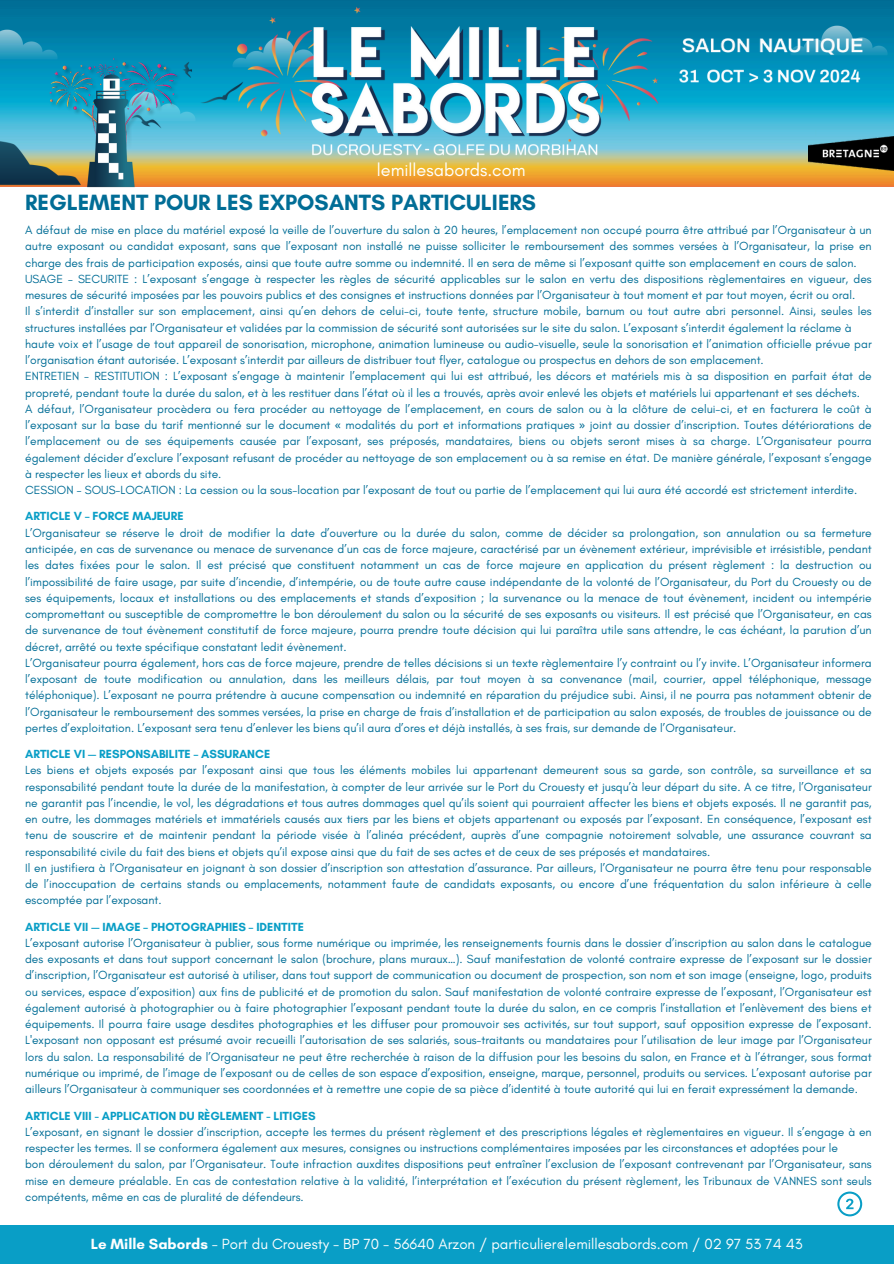
<style>
.page{position:relative;width:894px;height:1264px;background:#fff}
.page>*{position:absolute;margin:0;border:0;box-sizing:border-box;transform-origin:0 0}
.t1{font:700 22.5px "Glacial Indifference";color:#016d96}
.t2{font:18px "Glacial Indifference";color:#fff}
.t3{font:15px "Glacial Indifference";color:#fefefe}
.t4{font:12px/16.2px "Glacial Indifference";color:#016d96;text-align:justify}
.t5{font:700 12px "Glacial Indifference";color:#099ec6}
.s1{font-family:"Noto Sans"}
.s2{font-weight:700}
</style>
<div class="page">
<svg style="left:837px;top:1191px;width:24px;height:25px"></svg>
<div style="left:0;top:1225px;width:893px;height:38px;background:#099ec6"></div>
<img style="left:0;top:0;width:399px;height:186px">
<img style="left:815px;top:0;width:78px;height:186px">
<img style="left:399px;top:0;width:416px;height:186px">
<img style="left:686px;top:63px;width:180px;height:24px">
<img style="left:0;top:130px;width:85px;height:56px">
<img style="left:40px;top:54px;width:149px;height:104px">
<img style="left:85px;top:70px;width:50px;height:118px">
<img style="left:0;top:28px;width:62px;height:34px">
<img style="left:120px;top:57px;width:74px;height:79px">
<img style="left:194px;top:0;width:208px;height:153px">
<img style="left:606px;top:20px;width:80px;height:134px">
<img style="left:296px;top:20px;width:310px;height:145px">
<img style="left:665px;top:32px;width:208px;height:28px">
<img style="left:808px;top:137px;width:85px;height:34px">
<img style="left:787px;top:24px;width:104px;height:33px">
<p class="t2" style="left:377px;top:158px;width:150px">lemillesabords.com</p>
<h1 class="t1" style="left:25px;top:188px;width:512px">REGLEMENT POUR LES EXPOSANTS PARTICULIERS</h1>
<p class="t4" style="left:25px;top:222px;width:847px">A défaut de mise en place du matériel exposé la veille de l’ouverture du salon à 20 heures, l’emplacement non occupé pourra être attribué par l’Organisateur à un autre exposant ou candidat exposant, sans que l’exposant non installé ne puisse solliciter le remboursement des sommes versées à l’Organisateur, la prise en charge des frais de participation exposés, ainsi que toute autre somme ou indemnité. Il en sera de même si l’exposant quitte son emplacement en cours de salon.</p>
<p class="t4" style="left:25px;top:270px;width:847px">USAGE – SECURITE : L’exposant s’engage à respecter les règles de sécurité applicables sur le salon en vertu des dispositions règlementaires en vigueur, des mesures de sécurité imposées par les pouvoirs publics et des consignes et instructions données par l’Organisateur à tout moment et par tout moyen, écrit ou oral.</p>
<p class="t4" style="left:25px;top:303px;width:847px">Il s’interdit d’installer sur son emplacement, ainsi qu’en dehors de celui-ci, toute tente, structure mobile, barnum ou tout autre abri personnel. Ainsi, seules les structures installées par l’Organisateur et validées par la commission de sécurité sont autorisées sur le site du salon. L’exposant s’interdit également la réclame à</p>
<p class="t4" style="left:25px;top:335px;width:847px">haute voix et l’usage de tout appareil de sonorisation, microphone, animation lumineuse ou audio-visuelle, seule la sonorisation et l’animation officielle prévue par l’organisation étant autorisée. L’exposant s’interdit par ailleurs de distribuer tout flyer, catalogue ou prospectus en dehors de son emplacement.</p>
<p class="t4" style="left:25px;top:368px;width:847px">ENTRETIEN - RESTITUTION : L’exposant s’engage à maintenir l’emplacement qui lui est attribué, les décors et matériels mis à sa disposition en parfait état de propreté, pendant toute la durée du salon, et à les restituer dans l’état où il les a trouvés, après avoir enlevé les objets et matériels lui appartenant et ses déchets.</p>
<p class="t4" style="left:25px;top:400px;width:847px">A défaut, l’Organisateur procèdera ou fera procéder au nettoyage de l’emplacement, en cours de salon ou à la clôture de celui-ci, et en facturera le coût à l’exposant sur la base du tarif mentionné sur le document <span class="s1">«</span> modalités du port et informations pratiques <span class="s1">»</span> joint au dossier d’inscription. Toutes détériorations de l’emplacement ou de ses équipements causée par l’exposant, ses préposés, mandataires, biens ou objets seront mises à sa charge. L’Organisateur pourra également décider d’exclure l’exposant refusant de procéder au nettoyage de son emplacement ou à sa remise en état. De manière générale, l’exposant s’engage à respecter les lieux et abords du site.</p>
<p class="t4" style="left:25px;top:482px;width:833px">CESSION – SOUS-LOCATION : La cession ou la sous-location par l’exposant de tout ou partie de l’emplacement qui lui aura été accordé est strictement interdite.</p>
<p class="t5" style="left:25px;top:509px;width:160px">ARTICLE V – FORCE MAJEURE</p>
<p class="t4" style="left:25px;top:524px;width:847px">L’Organisateur se réserve le droit de modifier la date d’ouverture ou la durée du salon, comme de décider sa prolongation, son annulation ou sa fermeture anticipée, en cas de survenance ou menace de survenance d’un cas de force majeure, caractérisé par un évènement extérieur, imprévisible et irrésistible, pendant les dates fixées pour le salon. Il est précisé que constituent notamment un cas de force majeure en application du présent règlement : la destruction ou l’impossibilité de faire usage, par suite d’incendie, d’intempérie, ou de toute autre cause indépendante de la volonté de l’Organisateur, du Port du Crouesty ou de ses équipements, locaux et installations ou des emplacements et stands d’exposition ; la survenance ou la menace de tout évènement, incident ou intempérie compromettant ou susceptible de compromettre le bon déroulement du salon ou la sécurité de ses exposants ou visiteurs. Il est précisé que l’Organisateur, en cas de survenance de tout évènement constitutif de force majeure, pourra prendre toute décision qui lui paraîtra utile sans attendre, le cas échéant, la parution d’un décret, arrêté ou texte spécifique constatant ledit évènement.</p>
<p class="t4" style="left:25px;top:654px;width:847px">L’Organisateur pourra également, hors cas de force majeure, prendre de telles décisions si un texte règlementaire l’y contraint ou l’y invite. L’Organisateur informera l’exposant de toute modification ou annulation, dans les meilleurs délais, par tout moyen à sa convenance (mail, courrier, appel téléphonique, message téléphonique). L’exposant ne pourra prétendre à aucune compensation ou indemnité en réparation du préjudice subi. Ainsi, il ne pourra pas notamment obtenir de l’Organisateur le remboursement des sommes versées, la prise en charge de frais d’installation et de participation au salon exposés, de troubles de jouissance ou de pertes d’exploitation. L’exposant sera tenu d’enlever les biens qu’il aura d’ores et déjà installés, à ses frais, sur demande de l’Organisateur.</p>
<p class="t5" style="left:25px;top:746px;width:246px">ARTICLE VI — RESPONSABILITE – ASSURANCE</p>
<p class="t4" style="left:25px;top:762px;width:847px">Les biens et objets exposés par l’exposant ainsi que tous les éléments mobiles lui appartenant demeurent sous sa garde, son contrôle, sa surveillance et sa responsabilité pendant toute la durée de la manifestation, à compter de leur arrivée sur le Port du Crouesty et jusqu’à leur départ du site. A ce titre, l’Organisateur ne garantit pas l’incendie, le vol, les dégradations et tous autres dommages quel qu’ils soient qui pourraient affecter les biens et objets exposés. Il ne garantit pas, en outre, les dommages matériels et immatériels causés aux tiers par les biens et objets appartenant ou exposés par l’exposant. En conséquence, l’exposant est tenu de souscrire et de maintenir pendant la période visée à l’alinéa précédent, auprès d’une compagnie notoirement solvable, une assurance couvrant sa responsabilité civile du fait des biens et objets qu’il expose ainsi que du fait de ses actes et de ceux de ses préposés et mandataires.</p>
<p class="t4" style="left:25px;top:859px;width:847px">Il en justifiera à l’Organisateur en joignant à son dossier d’inscription son attestation d’assurance. Par ailleurs, l’Organisateur ne pourra être tenu pour responsable de l’inoccupation de certains stands ou emplacements, notamment faute de candidats exposants, ou encore d’une fréquentation du salon inférieure à celle escomptée par l’exposant.</p>
<p class="t5" style="left:25px;top:919px;width:280px">ARTICLE VII — IMAGE – PHOTOGRAPHIES – IDENTITE</p>
<p class="t4" style="left:25px;top:934px;width:847px">L’exposant autorise l’Organisateur à publier, sous forme numérique ou imprimée, les renseignements fournis dans le dossier d’inscription au salon dans le catalogue des exposants et dans tout support concernant le salon (brochure, plans muraux…). Sauf manifestation de volonté contraire expresse de l’exposant sur le dossier d’inscription, l’Organisateur est autorisé à utiliser, dans tout support de communication ou document de prospection, son nom et son image (enseigne, logo, produits ou services, espace d’exposition) aux fins de publicité et de promotion du salon. Sauf manifestation de volonté contraire expresse de l’exposant, l’Organisateur est également autorisé à photographier ou à faire photographier l’exposant pendant toute la durée du salon, en ce compris l’installation et l’enlèvement des biens et équipements. Il pourra faire usage desdites photographies et les diffuser pour promouvoir ses activités, sur tout support, sauf opposition expresse de l’exposant.<br>L'exposant non opposant est présumé avoir recueilli l’autorisation de ses salariés, sous-traitants ou mandataires pour l’utilisation de leur image par l’Organisateur lors du salon. La responsabilité de l’Organisateur ne peut être recherchée à raison de la diffusion pour les besoins du salon, en France et à l’étranger, sous format numérique ou imprimé, de l’image de l’exposant ou de celles de son espace d’exposition, enseigne, marque, personnel, produits ou services. L’exposant autorise par ailleurs l’Organisateur à communiquer ses coordonnées et à remettre une copie de sa pièce d’identité à toute autorité qui lui en ferait expressément la demande.</p>
<p class="t5" style="left:25px;top:1108px;width:292px">ARTICLE VIII - APPLICATION DU RÈGLEMENT - LITIGES</p>
<p class="t4" style="left:25px;top:1123px;width:847px">L’exposant, en signant le dossier d’inscription, accepte les termes du présent règlement et des prescriptions légales et règlementaires en vigueur. Il s’engage à en respecter les termes. Il se conformera également aux mesures, consignes ou instructions complémentaires imposées par les circonstances et adoptées pour le</p>
<h2 class="t4" style="left:25px;top:1155px;width:847px">bon déroulement du salon, par l’Organisateur. Toute infraction auxdites dispositions peut entraîner l’exclusion de l’exposant contrevenant par l’Organisateur, sans mise en demeure préalable. En cas de contestation relative à la validité, l’interprétation et l’exécution du présent règlement, les Tribunaux de VANNES sont seuls compétents, même en cas de pluralité de défendeurs.</h2>
<p class="t3" style="left:91px;top:1234px;width:713px"><span class="s2">Le Mille Sabords</span> - Port du Crouesty - BP 70 - 56640 Arzon / particulier@lemillesabords.com / 02 97 53 74 43</p>
</div>
